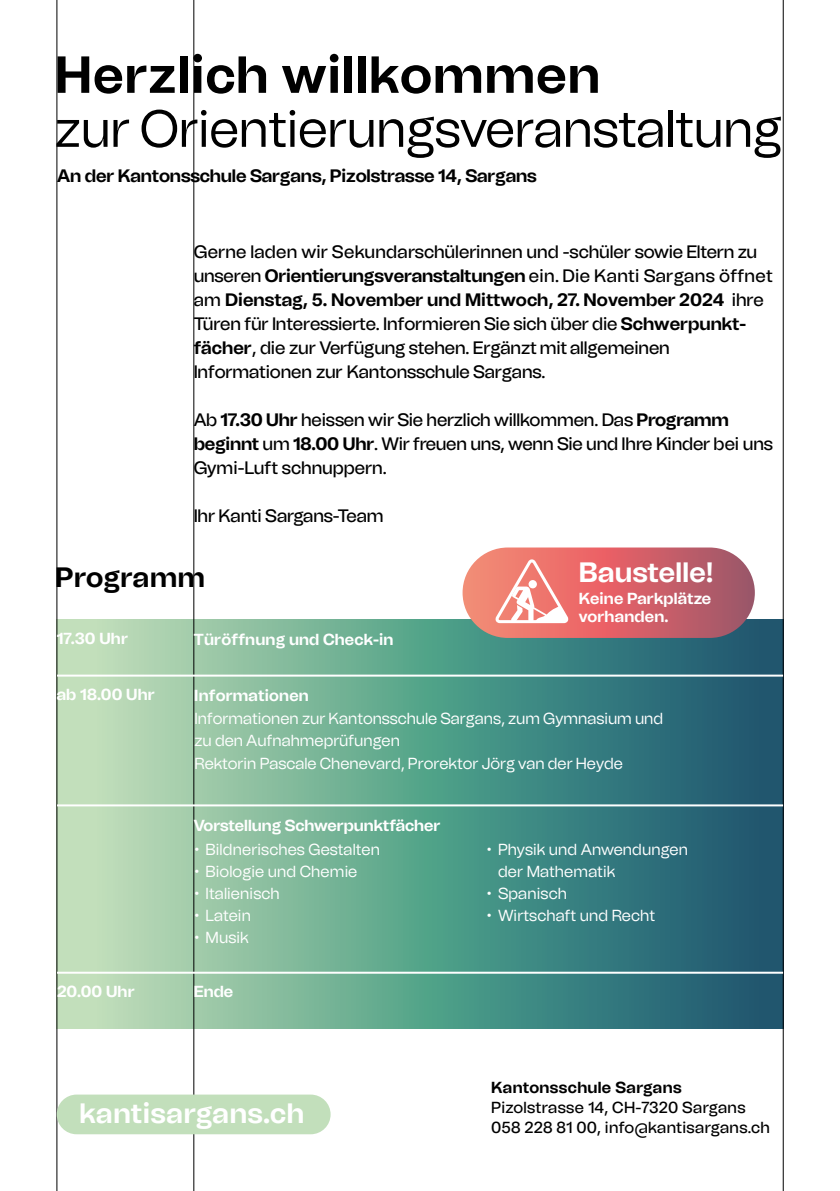
<style>
.page{position:relative;width:840px;height:1191px;background:#fff}
.page>*{position:absolute;margin:0;border:0;box-sizing:border-box;transform-origin:0 0}
.t1{font:52px "Tomato Grotesk";letter-spacing:-.005em;color:#000}
.t2{font:700 52px "Tomato Grotesk";letter-spacing:.02em;color:#000}
.t3{font:700 28px "Tomato Grotesk";letter-spacing:.015em;color:#fff}
.t4{font:700 28px "Tomato Grotesk";letter-spacing:.015em;color:#000}
.t5{font:500 18px/24px "Tomato Grotesk";letter-spacing:-.01em;color:#000}
.t6{font:700 18px "Tomato Grotesk";letter-spacing:-.01em;color:#000}
.t7{font:16px/22.8px "Tomato Grotesk";color:#fff}
.t8{font:700 16px/18px "Tomato Grotesk";letter-spacing:.01em;color:#fff}
.t9{font:500 16px/20px "Tomato Grotesk";letter-spacing:.02em;color:#000}
.t10{font:700 16px "Tomato Grotesk";letter-spacing:.02em;color:#000}
.s1{font-weight:700}
.s2{font-family:"Ballinger"}
</style>
<div class="page">
<svg style="left:58px;top:619px;width:724px;height:409px;background:#65a091"></svg>
<hr style="left:57px;top:0;width:1px;height:1191px;background:#000">
<hr style="left:193px;top:0;width:1px;height:1191px;background:#000">
<hr style="left:782px;top:0;width:1px;height:1191px;background:#000">
<hr style="left:57px;top:674px;width:725px;height:2px;background:#fff">
<hr style="left:57px;top:804px;width:725px;height:2px;background:#fff">
<hr style="left:57px;top:971px;width:725px;height:2px;background:#fff">
<div style="left:57px;top:1094px;width:273px;height:40px;background:#c2dfbb;border-radius:20px"></div>
<svg style="left:462px;top:547px;width:292px;height:91px;background:#d2666b"></svg>
<svg style="left:493px;top:557px;width:77px;height:72px"></svg>
<h1 class="t2" style="left:55px;top:42px;width:547px">Herzlich willkommen</h1>
<h1 class="t1" style="left:55px;top:96px;width:728px">zur Orientierungsveranstaltung</h1>
<p class="t6" style="left:57px;top:164px;width:481px">An der Kantonsschule Sargans, Pizolstrasse 14, Sargans</p>
<p class="t5" style="left:193px;top:240px;width:580px">Gerne laden wir Sekundar schülerinnen und -schüler sowie Eltern zu unseren <span class="s1">Orientierungsveranstaltungen</span> ein. Die Kanti Sargans öffnet am <span class="s1">Dienstag, 5. November und Mittwoch, 27. November 2024</span> ihre Türen für Interessierte. Informieren Sie sich über die <span class="s1">Schwerpunkt&shy;fächer</span>, die zur Verfügung stehen. Ergänzt mit allgemeinen Informationen zur Kantonsschule Sargans.</p>
<p class="t5" style="left:193px;top:408px;width:580px">Ab <span class="s1">17.30 Uhr</span> heissen wir Sie herzlich willkommen. Das <span class="s1">Programm beginnt</span> um <span class="s1">18.00 Uhr</span>. Wir freuen uns, wenn Sie und Ihre Kinder bei uns<br>Gymi-Luft schnuppern.</p>
<p class="t5" style="left:193px;top:504px;width:191px">Ihr Kanti Sargans-Team</p>
<h2 class="t4" style="left:55px;top:560px;width:151px">Programm</h2>
<p class="t8" style="left:57px;top:630px;width:73px">17.30 Uhr</p>
<p class="t8" style="left:194px;top:630px;width:201px">Türöffnung und Check-in</p>
<h2 class="t3" style="left:578px;top:554px;width:136px">Baustelle!</h2>
<p class="t8" style="left:578px;top:589px;width:134px">Keine Parkplätze vorhanden.</p>
<p class="t8" style="left:57px;top:685px;width:100px">ab 18.00 Uhr</p>
<p class="t8" style="left:194px;top:686px;width:116px">Informationen</p>
<p class="t7" style="left:194px;top:707px;width:470px">Informationen zur Kantonsschule Sargans, zum Gymnasium und zu den Aufnahmeprüfungen<br>Rektorin Pascale Chenevard, Prorektor Jörg van der Heyde</p>
<p class="t8" style="left:193px;top:816px;width:248px">Vorstellung Schwerpunktfächer</p>
<p class="t7" style="left:193px;top:838px;width:188px"><span class="s2">•</span> Bildnerisches Gestalten</p>
<p class="t7" style="left:193px;top:860px;width:165px"><span class="s2">•</span> Biologie und Chemie</p>
<p class="t7" style="left:193px;top:882px;width:88px"><span class="s2">•</span> Italienisch</p>
<p class="t7" style="left:193px;top:904px;width:59px"><span class="s2">•</span> Latein</p>
<p class="t7" style="left:193px;top:926px;width:56px"><span class="s2">•</span> Musik</p>
<p class="t7" style="left:498px;top:838px;width:191px;line-height:22px;text-indent:-12px"><span class="s2">•</span> Physik und Anwendungen der Mathematik</p>
<p class="t7" style="left:486px;top:882px;width:82px"><span class="s2">•</span> Spanisch</p>
<p class="t7" style="left:486px;top:904px;width:170px"><span class="s2">•</span> Wirtschaft und Recht</p>
<p class="t8" style="left:57px;top:982px;width:79px">20.00 Uhr</p>
<p class="t8" style="left:194px;top:982px;width:41px">Ende</p>
<h2 class="t3" style="left:80px;top:1095px;width:226px">kantisargans.ch</h2>
<p class="t10" style="left:491px;top:1077px;width:192px">Kantonsschule Sargans</p>
<p class="t9" style="left:491px;top:1097px;width:280px">Pizolstrasse 14, CH-7320 Sargans<br>058 228 81 00, info@kantisargans.ch</p>
</div>
